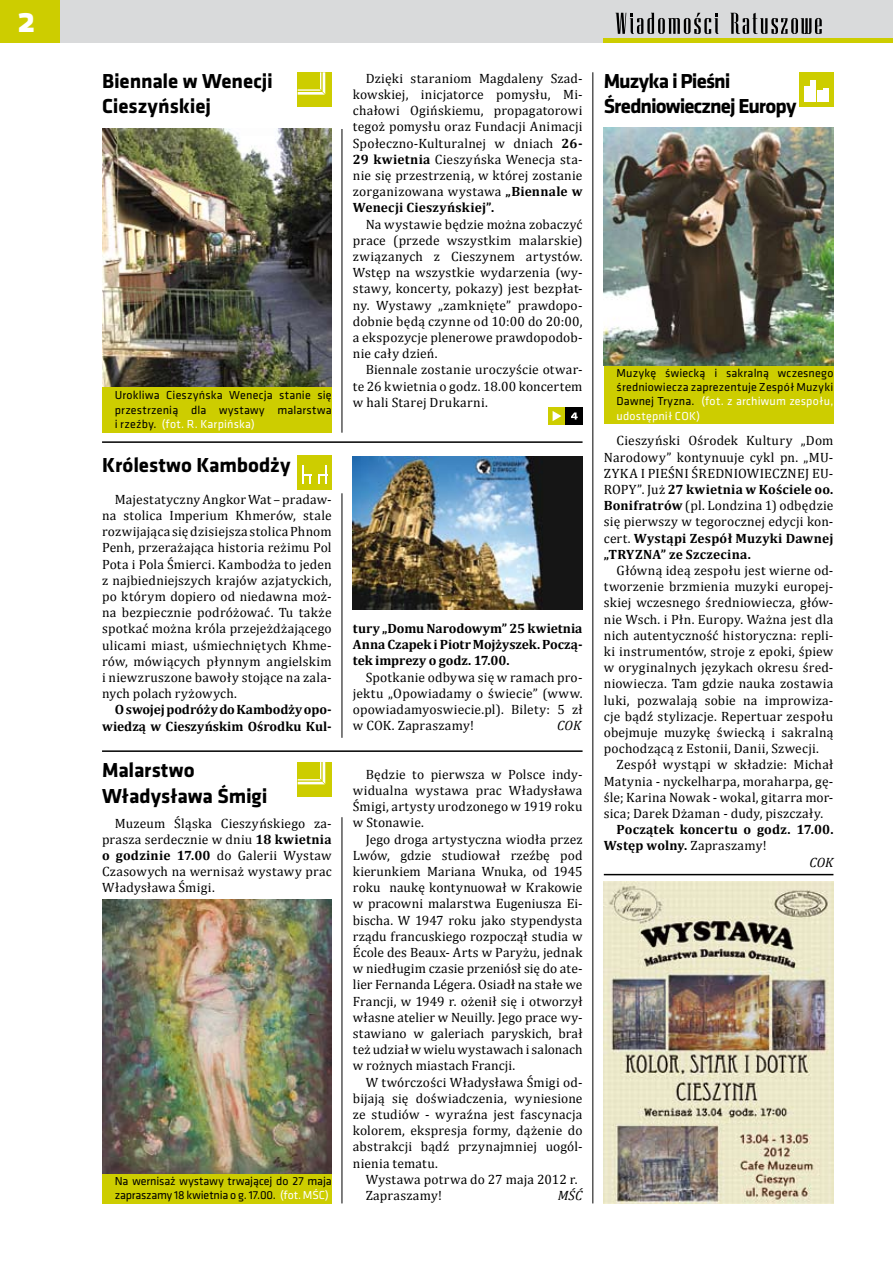
<style>
.page{position:relative;width:893px;height:1263px;background:#fff}
.page>*{position:absolute;margin:0;border:0;box-sizing:border-box;transform-origin:0 0}
.t1{font:700 21px/25.2px "Klavika";letter-spacing:-.005em;color:#000}
.t2{font:700 21px/25.2px "Klavika";letter-spacing:-.045em;color:#000}
.t3{font:13.5px/16.2px "Cambria";letter-spacing:.015em;color:#000;text-align:justify}
.t4{font:700 13.5px/16.2px "Cambria";color:#000;text-align:right}
.t5{font:italic 13.5px "Cambria";color:#000}
.t6{font:12px/14.4px "Klavika";letter-spacing:.01em;color:#000;text-align:justify}
.s1{color:#fff}
.s2{font-weight:700}
.s3{font-weight:400}
</style>
<div class="page">
<div style="left:0;top:0;width:893px;height:43px;background:#d9dadb"></div>
<div style="left:0;top:0;width:60px;height:43px;background:#cdcd00"></div>
<div style="left:604px;top:38px;width:289px;height:5px;background:#cdcd00"></div>
<svg style="left:730px;top:13px;width:92px;height:21px"></svg>
<svg style="left:615px;top:13px;width:103px;height:21px"></svg>
<div style="left:604px;top:357px;width:229px;height:66px;background:#cdcd00"></div>
<img style="left:102px;top:900px;width:229px;height:274px">
<img style="left:353px;top:456px;width:229px;height:153px">
<img style="left:604px;top:127px;width:229px;height:239px">
<img style="left:604px;top:882px;width:229px;height:321px">
<img style="left:102px;top:129px;width:229px;height:258px">
<div style="left:102px;top:387px;width:230px;height:46px;background:#cdcd00"></div>
<div style="left:549px;top:407px;width:17px;height:17px;background:#cdcd00"></div>
<svg style="left:553px;top:411px;width:8px;height:10px"></svg>
<div style="left:566px;top:407px;width:17px;height:17px;background:#000"></div>
<svg style="left:571px;top:412px;width:7px;height:7px"></svg>
<hr style="left:593px;top:72px;width:1px;height:1131px;background:#000">
<hr style="left:102px;top:441px;width:481px;height:2px;background:#000">
<hr style="left:102px;top:750px;width:481px;height:2px;background:#000">
<hr style="left:604px;top:874px;width:229px;height:1px;background:#000">
<hr style="left:342px;top:129px;width:1px;height:304px;background:#000">
<hr style="left:342px;top:493px;width:1px;height:245px;background:#000">
<hr style="left:342px;top:817px;width:1px;height:386px;background:#000">
<div style="left:298px;top:72px;width:34px;height:34px;background:#cdcd00"></div>
<svg style="left:298px;top:72px;width:27px;height:23px"></svg>
<div style="left:799px;top:72px;width:34px;height:34px;background:#cdcd00"></div>
<svg style="left:804px;top:80px;width:24px;height:21px"></svg>
<div style="left:298px;top:456px;width:34px;height:34px;background:#cdcd00"></div>
<svg style="left:302px;top:465px;width:9px;height:18px"></svg>
<svg style="left:318px;top:465px;width:9px;height:18px"></svg>
<div style="left:298px;top:762px;width:34px;height:34px;background:#cdcd00"></div>
<svg style="left:298px;top:762px;width:27px;height:22px"></svg>
<div style="left:102px;top:1174px;width:230px;height:29px;background:#cdcd00"></div>
<h1 class="t1" style="left:102px;top:68px;width:172px">Biennale w Wenecji<br>Cieszyńskiej</h1>
<p class="t6" style="left:115px;top:388px;width:218px">Urokliwa Cieszyńska Wenecja stanie się przestrzenią dla wystawy malarstwa i rzeźby. <span class="s1">(fot. R. Karpińska)</span></p>
<h1 class="t1" style="left:102px;top:451px;width:190px">Królestwo Kambodży</h1>
<p class="t3" style="left:102px;top:491px;width:231px;text-indent:13px">Majestatyczny Angkor Wat – pradaw&shy;na stolica Imperium Khmerów, stale rozwijająca się dzisiejsza stolica Phnom Penh, przerażająca historia reżimu Pol Pota i Pola Śmierci. Kambodża to jeden z najbiedniejszych krajów azjatyckich, po którym dopiero od niedawna moż&shy;na bezpiecznie podróżować. Tu także spotkać można króla przejeżdżającego ulicami miast, uśmiechniętych Khme&shy;rów, mówiących płynnym angielskim i niewzruszone bawoły stojące na zala&shy;nych polach ryżowych.</p>
<p class="t4" style="left:102px;top:701px;width:231px">O swojej podróży do Kambodży opo&shy;wiedzą w Cieszyńskim Ośrodku Kul-</p>
<h1 class="t1" style="left:102px;top:757px;width:167px">Malarstwo<br>Władysława Śmigi</h1>
<p class="t3" style="left:102px;top:815px;width:231px;text-indent:13px">Muzeum Śląska Cieszyńskiego za&shy;prasza serdecznie w dniu <span class="s2">18 kwietnia o godzinie 17.00</span> do Galerii Wystaw Czasowych na wernisaż wystawy prac Władysława Śmigi.</p>
<p class="t6" style="left:115px;top:1173px;width:218px">Na wernisaż wystawy trwającej do 27 maja zapraszamy 18 kwietnia o g. 17.00. <span class="s1">(fot. MŚC)</span></p>
<p class="t3" style="left:353px;top:70px;width:231px;text-indent:13px">Dzięki staraniom Magdaleny Szad&shy;kowskiej, inicjatorce pomysłu, Mi&shy;chałowi Ogińskiemu, propagatorowi tegoż pomysłu oraz Fundacji Animacji Społeczno-Kulturalnej w dniach <span class="s2">26- 29 kwietnia</span> Cieszyńska Wenecja sta&shy;nie się przestrzenią, w której zostanie zorganizowana wystawa <span class="s2">„Biennale w Wenecji Cieszyńskiej”.</span></p>
<p class="t3" style="left:353px;top:216px;width:231px;text-indent:13px">Na wystawie będzie można zobaczyć prace (przede wszystkim malarskie) związanych z Cieszynem artystów.<br>Wstęp na wszystkie wydarzenia (wy&shy;stawy, koncerty, pokazy) jest bezpłat&shy;ny. Wystawy „zamknięte” prawdopo&shy;dobnie będą czynne od 10:00 do 20:00, a ekspozycje plenerowe prawdopodob&shy;nie cały dzień.</p>
<p class="t3" style="left:353px;top:362px;width:231px;text-indent:13px">Biennale zostanie uroczyście otwar&shy;te 26 kwietnia o godz. 18.00 koncertem w hali Starej Drukarni.</p>
<p class="t4" style="left:353px;top:620px;width:231px;text-align:justify">tury „Domu Narodowym” 25 kwietnia Anna Czapek i Piotr Mojżyszek. Począ&shy;tek imprezy o godz. 17.00.</p>
<p class="t3" style="left:353px;top:669px;width:231px;text-indent:13px">Spotkanie odbywa się w ramach pro&shy;jektu „Opowiadamy o świecie” (www. opowiadamyoswiecie.pl). Bilety: 5 zł w COK. Zapraszamy!</p>
<p class="t5" style="left:557px;top:717px;width:25px">COK</p>
<p class="t3" style="left:353px;top:766px;width:231px;text-indent:13px">Będzie to pierwsza w Polsce indy&shy;widualna wystawa prac Władysława Śmigi, artysty urodzonego w 1919 roku w Stonawie.</p>
<p class="t3" style="left:353px;top:831px;width:231px;text-indent:13px">Jego droga artystyczna wiodła przez Lwów, gdzie studiował rzeźbę pod kierunkiem Mariana Wnuka, od 1945 roku naukę kontynuował w Krakowie w pracowni malarstwa Eugeniusza Ei&shy;bischa. W 1947 roku jako stypendysta rządu francuskiego rozpoczął studia w École des Beaux- Arts w Paryżu, jednak w niedługim czasie przeniósł się do ate&shy;lier Fernanda Légera. Osiadł na stałe we Francji, w 1949 r. ożenił się i otworzył własne atelier w Neuilly. Jego prace wy&shy;stawiano w galeriach paryskich, brał też udział w wielu wystawach i salonach w rożnych miastach Francji.</p>
<p class="t3" style="left:353px;top:1074px;width:231px;text-indent:13px">W twórczości Władysława Śmigi od&shy;bijają się doświadczenia, wyniesione ze studiów - wyraźna jest fascynacja kolorem, ekspresja formy, dążenie do abstrakcji bądź przynajmniej uogól&shy;nienia tematu.</p>
<p class="t3" style="left:366px;top:1171px;width:213px">Wystawa potrwa do 27 maja 2012 r.<br>Zapraszamy!</p>
<p class="t5" style="left:558px;top:1187px;width:26px">MŚĆ</p>
<h1 class="t2" style="left:604px;top:68px;width:194px">Muzyka i Pieśni<br>Średniowiecznej Europy</h1>
<p class="t6" style="left:617px;top:365px;width:218px">Muzykę świecką i sakralną wczesnego średniowiecza zaprezentuje Zespół Muzyki Dawnej Tryzna. <span class="s1">(fot. z archiwum zespołu, udostępnił COK)</span></p>
<p class="t3" style="left:604px;top:433px;width:231px;text-indent:13px">Cieszyński Ośrodek Kultury „Dom Narodowy” kontynuuje cykl pn. „MU-ZYKA I PIEŚNI ŚREDNIOWIECZNEJ EU-ROPY”. Już <span class="s2">27 kwietnia w Kościele oo.<br>Bonifratrów</span> (pl. Londzina 1) odbędzie się pierwszy w tegorocznej edycji kon&shy;cert. <span class="s2">Wystąpi Zespół Muzyki Dawnej „TRYZNA” ze Szczecina.</span></p>
<p class="t3" style="left:604px;top:562px;width:231px;text-indent:13px">Główną ideą zespołu jest wierne od&shy;tworzenie brzmienia muzyki europej&shy;skiej wczesnego średniowiecza, głów&shy;nie Wsch. i Płn. Europy. Ważna jest dla nich autentyczność historyczna: repli&shy;ki instrumentów, stroje z epoki, śpiew w oryginalnych językach okresu śred&shy;niowiecza. Tam gdzie nauka zostawia luki, pozwalają sobie na improwiza&shy;cje bądź stylizacje. Repertuar zespołu obejmuje muzykę świecką i sakralną pochodzącą z Estonii, Danii, Szwecji.</p>
<p class="t3" style="left:604px;top:757px;width:231px;text-indent:13px">Zespół wystąpi w składzie: Michał Matynia - nyckelharpa, moraharpa, gę&shy;śle; Karina Nowak - wokal, gitarra mor&shy;sica; Darek Dżaman - dudy, piszczały.</p>
<p class="t4" style="left:617px;top:821px;width:218px">Początek koncertu o godz. 17.00.</p>
<p class="t4" style="left:604px;top:837px;width:164px">Wstęp wolny. <span class="s3">Zapraszamy!</span></p>
<p class="t5" style="left:809px;top:854px;width:25px">COK</p>
</div>
